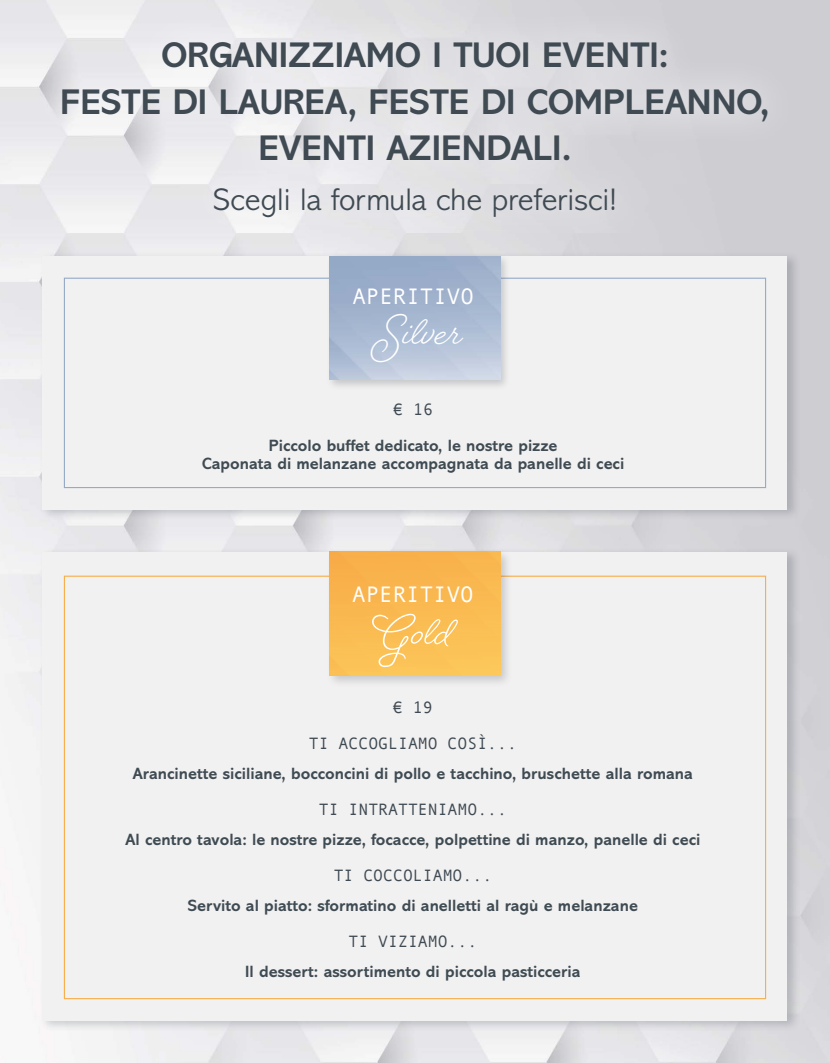
<style>
.page{position:relative;width:830px;height:1063px;background:#fff}
.page>*{position:absolute;margin:0;border:0;box-sizing:border-box;transform-origin:0 0}
.t1{font:700 45px "Beloved Script";color:#fff}
.t2{font:700 36px/46.5px "Abadi MT Std";color:#3f4a53;text-align:center}
.t3{font:300 31.5px "Abadi MT Std";color:#3f4a53}
.t4{font:22.5px "Andale Mono";color:#fff}
.t5{font:700 16.5px/18px "Abadi MT Std";color:#3f4b53;text-align:center}
.t6{font:16.5px/36px "Andale Mono";color:#3f4a53;text-align:center}
</style>
<div class="page">
<div style="left:39px;top:251px;width:761px;height:270px;background:#404a54;opacity:.25"></div>
<div style="left:43px;top:256px;width:744px;height:253px;background:#f2f1f1"></div>
<div style="left:28px;top:8px;width:772px;height:241px;background:linear-gradient(to right,#f1f1f3,#d0cfd4)"></div>
<div style="left:39px;top:547px;width:761px;height:485px;background:#404a54;opacity:.25"></div>
<div style="left:43px;top:552px;width:744px;height:468px;background:#f2f1f1"></div>
<div style="left:64px;top:278px;width:701px;height:210px;border:1px solid #95aac7"></div>
<div style="left:326px;top:253px;width:184px;height:138px;background:#404a54;opacity:.25"></div>
<img style="left:330px;top:256px;width:170px;height:124px">
<div style="left:325px;top:548px;width:187px;height:140px;background:#404a54;opacity:.25"></div>
<img style="left:330px;top:552px;width:170px;height:124px">
<svg style="left:372px;top:614px;width:85px;height:53px;background:#fbc769"></svg>
<h2 class="t2" style="left:60px;top:32px;width:710px">ORGANIZZIAMO I TUOI EVENTI:<br>FESTE DI LAUREA, FESTE DI COMPLEANNO,<br>EVENTI AZIENDALI.</h2>
<h3 class="t3" style="left:213px;top:182px;width:405px">Scegli la formula che preferisci!</h3>
<h3 class="t4" style="left:352px;top:282px;width:123px">APERITIVO</h3>
<h1 class="t1" style="left:379px;top:301px;width:84px">Silver</h1>
<p class="t6" style="left:393px;top:391px;width:41px">€ 16</p>
<p class="t5" style="left:202px;top:437px;width:423px">Piccolo buffet dedicato, le nostre pizze<br>Caponata di melanzane accompagnata da panelle di ceci</p>
<h3 class="t4" style="left:352px;top:580px;width:123px">APERITIVO</h3>
<p class="t6" style="left:309px;top:689px;width:209px">€ 19<br>TI ACCOGLIAMO COSÌ...</p>
<p class="t5" style="left:133px;top:765px;width:561px">Arancinette siciliane, bocconcini di pollo e tacchino, bruschette alla romana</p>
<p class="t6" style="left:318px;top:791px;width:190px">TI INTRATTENIAMO...</p>
<p class="t5" style="left:125px;top:831px;width:576px">Al centro tavola: le nostre pizze, focacce, polpettine di manzo, panelle di ceci</p>
<p class="t6" style="left:333px;top:857px;width:160px">TI COCCOLIAMO...</p>
<p class="t5" style="left:188px;top:897px;width:451px">Servito al piatto: sformatino di anelletti al ragù e melanzane</p>
<p class="t6" style="left:348px;top:923px;width:130px">TI VIZIAMO...</p>
<p class="t5" style="left:245px;top:963px;width:337px">Il dessert: assortimento di piccola pasticceria</p>
</div>
